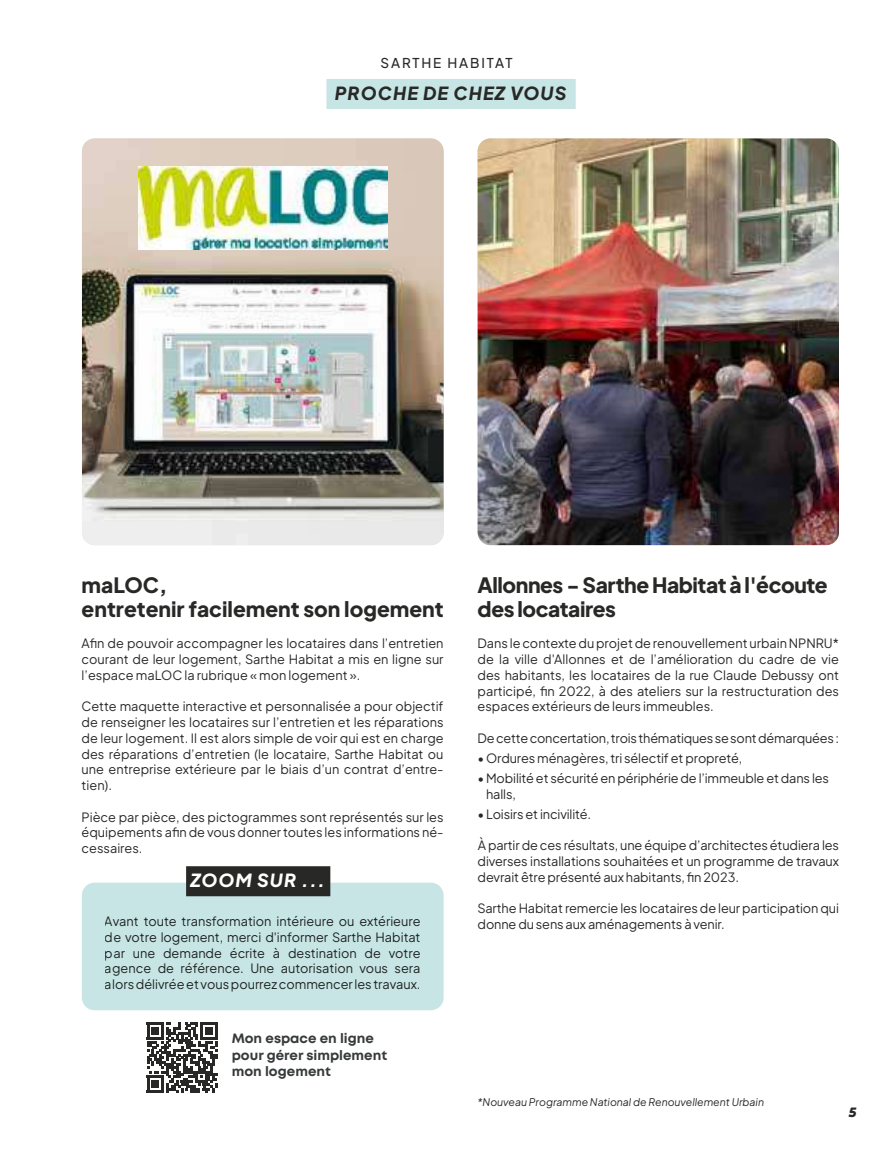
<style>
.page{position:relative;width:893px;height:1149px;background:#fff}
.page>*{position:absolute;margin:0;border:0;box-sizing:border-box;transform-origin:0 0}
.t1{font:800 21px/24px "Plus Jakarta Sans";letter-spacing:-.02em;color:#282827}
.t2{font:800 21px/24px "Plus Jakarta Sans";color:#282827}
.t3{font:italic 800 18px "Plus Jakarta Sans";letter-spacing:.06em;color:#282827}
.t4{font:italic 800 18px "Plus Jakarta Sans";letter-spacing:.06em;color:#fff}
.t5{font:700 13.5px/16.2px "Mont";color:#373a3b}
.t6{font:500 13.5px "Plus Jakarta Sans";letter-spacing:.14em;color:#282827}
.t7{font:italic 800 13.5px "XXII Geom";color:#282827}
.t8{font:12.75px/15.8px "Plus Jakarta Sans";letter-spacing:-.01em;color:#282827;text-align:justify}
.t9{font:italic 10.5px "Plus Jakarta Sans";color:#282827}
</style>
<div class="page">
<img style="left:478px;top:138px;width:361px;height:407px">
<img style="left:82px;top:138px;width:362px;height:407px">
<svg style="left:147px;top:1022px;width:70px;height:70px"></svg>
<div style="left:82px;top:882px;width:362px;height:127px;background:#c6e5e4;border-radius:13px"></div>
<div style="left:186px;top:866px;width:144px;height:30px;background:#282827"></div>
<img style="left:138px;top:166px;width:249px;height:83px">
<div style="left:326px;top:79px;width:250px;height:30px;background:#c6e5e4"></div>
<p class="t6" style="left:381px;top:52px;width:133px">SARTHE HABITAT</p>
<h2 class="t3" style="left:335px;top:78px;width:233px">PROCHE DE CHEZ VOUS</h2>
<h1 class="t2" style="left:82px;top:570px;width:363px">maLOC,<br>entretenir facilement son logement</h1>
<p class="t8" style="left:82px;top:634px;width:363px">Afin de pouvoir accompagner les locataires dans l’entretien courant de leur logement, Sarthe Habitat a mis en ligne sur l’espace maLOC la rubrique « mon logement ».</p>
<p class="t8" style="left:82px;top:697px;width:363px">Cette maquette interactive et personnalisée a pour objectif de renseigner les locataires sur l’entretien et les réparations de leur logement. Il est alors simple de voir qui est en charge des réparations d’entretien (le locataire, Sarthe Habitat ou une entreprise extérieure par le biais d’un contrat d’entre&shy;tien).</p>
<p class="t8" style="left:82px;top:807px;width:363px">Pièce par pièce, des pictogrammes sont représentés sur les équipements afin de vous donner toutes les informations né&shy;cessaires.</p>
<h2 class="t4" style="left:190px;top:865px;width:136px">ZOOM SUR ...</h2>
<p class="t8" style="left:105px;top:911px;width:317px">Avant toute transformation intérieure ou extérieure de votre logement, merci d'informer Sarthe Habitat par une demande écrite à destination de votre agence de référence. Une autorisation vous sera alors délivrée et vous pourrez commencer les travaux.</p>
<p class="t5" style="left:232px;top:1030px;width:157px">Mon espace en ligne pour gérer simplement mon logement</p>
<h1 class="t1" style="left:478px;top:570px;width:352px">Allonnes - Sarthe Habitat à l'écoute des locataires</h1>
<p class="t8" style="left:478px;top:634px;width:363px">Dans le contexte du projet de renouvellement urbain NPNRU* de la ville d'Allonnes et de l’amélioration du cadre de vie des habitants, les locataires de la rue Claude Debussy ont participé, fin 2022, à des ateliers sur la restructuration des espaces extérieurs de leurs immeubles.</p>
<p class="t8" style="left:478px;top:728px;width:363px">De cette concertation, trois thématiques se sont démarquées :</p>
<p class="t8" style="left:478px;top:748px;width:266px">•Ordures ménagères, tri sélectif et propreté,</p>
<p class="t8" style="left:486px;top:768px;width:344px;text-indent:-9px">•Mobilité et sécurité en périphérie de l’immeuble et dans les halls,</p>
<p class="t8" style="left:478px;top:804px;width:115px">•Loisirs et incivilité.</p>
<p class="t8" style="left:478px;top:836px;width:363px">À partir de ces résultats, une équipe d’architectes étudiera les diverses installations souhaitées et un programme de travaux devrait être présenté aux habitants, fin 2023.</p>
<p class="t8" style="left:478px;top:899px;width:363px">Sarthe Habitat remercie les locataires de leur participation qui donne du sens aux aménagements à venir.</p>
<p class="t9" style="left:478px;top:1092px;width:288px">*Nouveau Programme National de Renouvellement Urbain</p>
<p class="t7" style="left:849px;top:1102px;width:9px">5</p>
</div>
